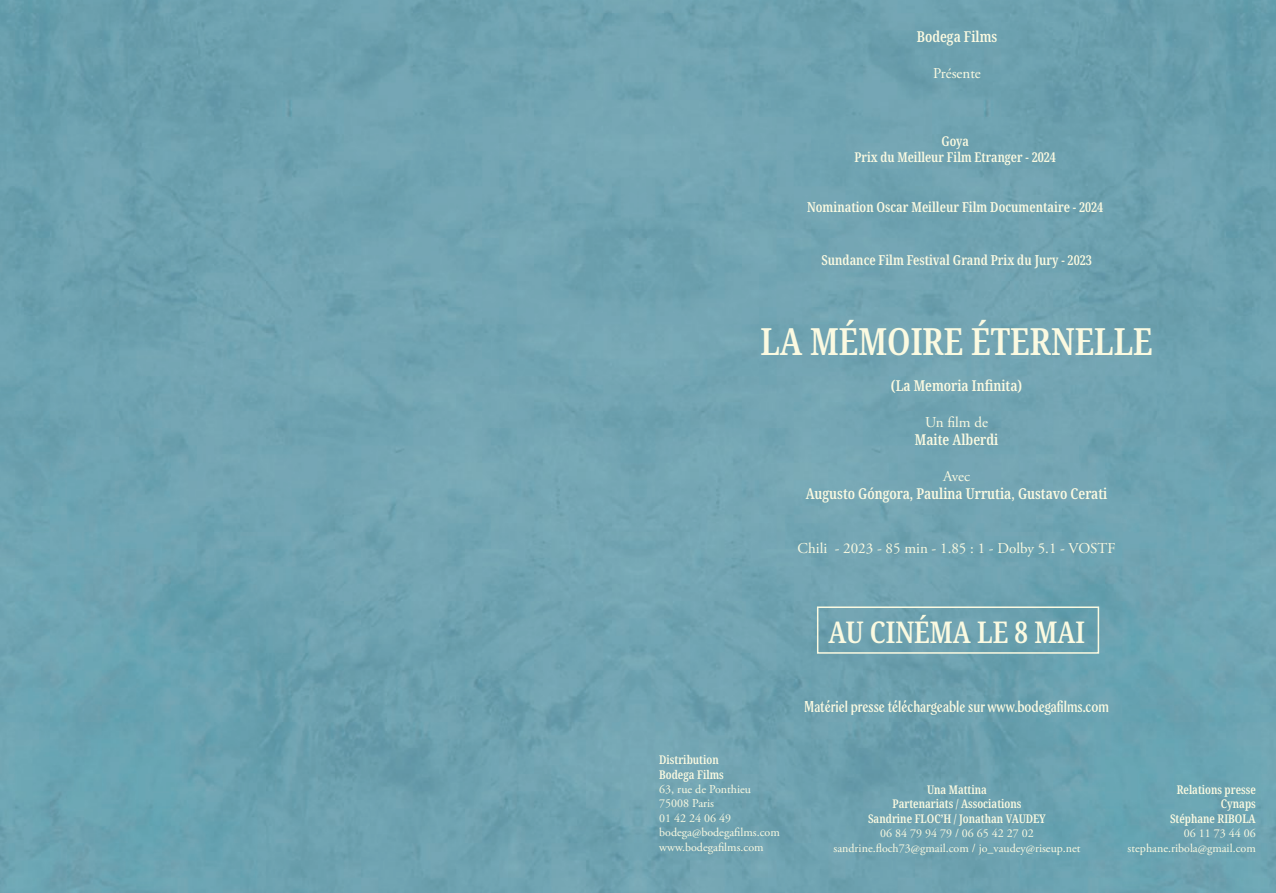
<style>
.page{position:relative;width:1276px;height:893px;background:#fff}
.page>*{position:absolute;margin:0;border:0;box-sizing:border-box;transform-origin:0 0}
.t1{font:600 extra-condensed 37.5px "Noto Serif";color:#fbfae1}
.t2{font:600 extra-condensed 30px "Noto Serif";color:#fbfae1}
.t3{font:600 extra-condensed 15px "Noto Serif";color:#fbfae1}
.t4{font:15px "Adobe Garamond Pro";color:#fbfae1}
.t5{font:300 15px "Spirits Neutral";color:#fbfae1}
.t6{font:600 extra-condensed 13.8px "Noto Serif";color:#fbfae1}
.t7{font:600 extra-condensed 13.5px/16.2px "Noto Serif";color:#fbfae1;text-align:center}
.t8{font:12px/14.4px "Adobe Garamond Pro";color:#fbfae1;text-align:center}
.t9{font:600 extra-condensed 12px/14.4px "Noto Serif";color:#fbfae1;text-align:center}
.s1{font-size:13.5px}
</style>
<div class="page">
<img style="left:0;top:0;width:1276px;height:893px">
<div style="left:817px;top:606px;width:282px;height:48px;border:2px solid #fbfae1"></div>
<p class="t3" style="left:916px;top:26px;width:82px">Bodega Films</p>
<p class="t4" style="left:933px;top:64px;width:49px">Présente</p>
<p class="t7" style="left:854px;top:133px;width:203px">Goya<br>Prix du Meilleur Film Etranger - 2024</p>
<p class="t6" style="left:807px;top:198px;width:298px">Nomination Oscar Meilleur Film Documentaire <span class="s1">- 2024</span></p>
<p class="t6" style="left:821px;top:251px;width:272px">Sundance Film Festival Grand Prix du Jury <span class="s1">- 2023</span></p>
<h1 class="t1" style="left:760px;top:315px;width:394px">LA MÉMOIRE ÉTERNELLE</h1>
<p class="t3" style="left:891px;top:375px;width:133px">(La Memoria Infinita)</p>
<p class="t4" style="left:925px;top:413px;width:64px">Un film de</p>
<p class="t3" style="left:915px;top:429px;width:85px">Maite Alberdi</p>
<p class="t4" style="left:943px;top:467px;width:29px">Avec</p>
<p class="t3" style="left:806px;top:483px;width:303px">Augusto Góngora, Paulina Urrutia, Gustavo Cerati</p>
<p class="t4" style="left:797px;top:539px;width:319px">Chili - 2023 - 85 min - 1.85 : 1 - Dolby 5.1 - VOSTF</p>
<h2 class="t2" style="left:828px;top:611px;width:258px">AU CINÉMA LE 8 MAI</h2>
<p class="t5" style="left:804px;top:698px;width:306px">Matériel presse téléchargeable sur www.bodegafilms.com</p>
<p class="t9" style="left:659px;top:753px;width:66px;text-align:left">Distribution<br>Bodega Films</p>
<p class="t8" style="left:659px;top:782px;width:122px;text-align:left">63, rue de Ponthieu<br>75008 Paris<br>01 42 24 06 49 bodega@bodegafilms.com www.bodegafilms.com</p>
<p class="t9" style="left:1170px;top:783px;width:87px;text-align:right">Relations presse<br>Cynaps<br>Stéphane RIBOLA</p>
<p class="t9" style="left:868px;top:783px;width:179px">Una Mattina<br>Partenariats / Associations<br>Sandrine FLOC’H / Jonathan VAUDEY</p>
<p class="t8" style="left:833px;top:827px;width:248px">06 84 79 94 79 / 06 65 42 27 02 sandrine.floch73@gmail.com / jo_vaudey@riseup.net</p>
<p class="t8" style="left:1127px;top:827px;width:130px;text-align:right">06 11 73 44 06 stephane.ribola@gmail.com</p>
</div>
